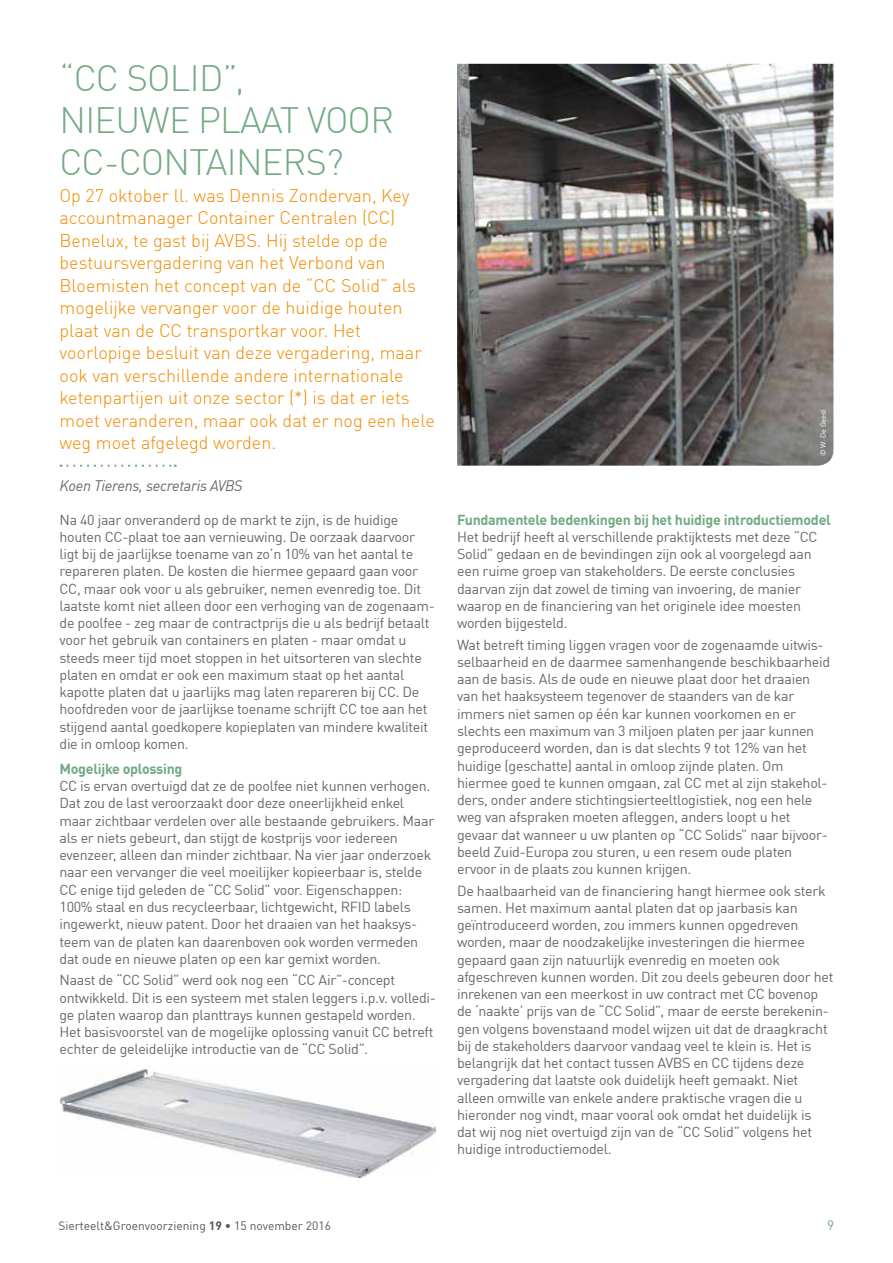
<style>
.page{position:relative;width:893px;height:1263px;background:#fff}
.page>*{position:absolute;margin:0;border:0;box-sizing:border-box;transform-origin:0 0}
.t1{font:300 36px/42px "DIN Offc Pro";letter-spacing:-.02em;color:#73aa84}
.t2{font:300 18px/22.5px "DIN Offc Pro";color:#f28b00}
.t3{font:italic 15px "DIN Offc Pro";letter-spacing:-.02em;color:#686867}
.t4{font:14.25px/17.2px "DIN Offc Pro";letter-spacing:-.02em;color:#686867}
.t5{font:700 14.25px "DIN Offc Pro";letter-spacing:-.02em;color:#73aa84}
.t6{font:13.5px "DIN Offc Pro";color:#73aa84}
.t7{font:12px "DIN Offc Pro";color:#575756}
.t8{font:7.5px "DIN Offc Pro";letter-spacing:-.02em;color:#fff}
.s1{font-weight:700}
</style>
<div class="page">
<svg style="left:61px;top:465px;width:115px;height:2px"></svg>
<img style="left:457px;top:64px;width:376px;height:402px">
<img style="left:60px;top:1069px;width:376px;height:109px">
<h1 class="t1" style="left:60px;top:54px;width:336px">“CC SOLID”,<br>NIEUWE PLAAT VOOR<br>CC-CONTAINERS?</h1>
<p class="t2" style="left:60px;top:182px;width:377px">Op 27 oktober ll. was Dennis Zondervan, Key accountmanager Container Centralen (CC)<br>Benelux, te gast bij AVBS. Hij stelde op de bestuursvergadering van het Verbond van Bloemisten het concept van de “CC Solid” als mogelijke vervanger voor de huidige houten plaat van de CC transportkar voor. Het voorlopige besluit van deze vergadering, maar ook van verschillende andere internationale ketenpartijen uit onze sector (*) is dat er iets moet veranderen, maar ook dat er nog een hele weg moet afgelegd worden.</p>
<p class="t3" style="left:60px;top:474px;width:185px">Koen Tierens, secretaris AVBS</p>
<p class="t4" style="left:60px;top:509px;width:377px">Na 40 jaar onveranderd op de markt te zijn, is de huidige houten CC-plaat toe aan vernieuwing. De oorzaak daarvoor ligt bij de jaarlijkse toename van zo’n 10% van het aantal te repareren platen. De kosten die hiermee gepaard gaan voor CC, maar ook voor u als gebruiker, nemen evenredig toe. Dit laatste komt niet alleen door een verhoging van de zogenaam&shy;de poolfee - zeg maar de contractprijs die u als bedrijf betaalt voor het gebruik van containers en platen - maar omdat u steeds meer tijd moet stoppen in het uitsorteren van slechte platen en omdat er ook een maximum staat op het aantal kapotte platen dat u jaarlijks mag laten repareren bij CC. De hoofdreden voor de jaarlijkse toename schrijft CC toe aan het stijgend aantal goedkopere kopieplaten van mindere kwaliteit die in omloop komen.</p>
<p class="t5" style="left:60px;top:757px;width:125px">Mogelijke oplossing</p>
<p class="t4" style="left:60px;top:776px;width:376px">CC is ervan overtuigd dat ze de poolfee niet kunnen verhogen.<br>Dat zou de last veroorzaakt door deze oneerlijkheid enkel maar zichtbaar verdelen over alle bestaande gebruikers. Maar als er niets gebeurt, dan stijgt de kostprijs voor iedereen evenzeer, alleen dan minder zichtbaar. Na vier jaar onderzoek naar een vervanger die veel moeilijker kopieerbaar is, stelde CC enige tijd geleden de “CC Solid” voor. Eigenschappen:<br>100% staal en dus recycleerbaar, lichtgewicht, RFID labels ingewerkt, nieuw patent. Door het draaien van het haaksys&shy;teem van de platen kan daarenboven ook worden vermeden dat oude en nieuwe platen op een kar gemixt worden.</p>
<p class="t4" style="left:60px;top:970px;width:378px">Naast de “CC Solid” werd ook nog een “CC Air”-concept ontwikkeld. Dit is een systeem met stalen leggers i.p.v. volledi&shy;ge platen waarop dan planttrays kunnen gestapeld worden.<br>Het basisvoorstel van de mogelijke oplossing vanuit CC betreft echter de geleidelijke introductie van de “CC Solid”.</p>
<p class="t8" style="left:817px;top:456px;width:48px;rotate:-90deg">© W. De Geest</p>
<p class="t5" style="left:457px;top:508px;width:375px">Fundamentele bedenkingen bij het huidige introductiemodel</p>
<p class="t4" style="left:457px;top:527px;width:362px">Het bedrijf heeft al verschillende praktijktests met deze “CC Solid” gedaan en de bevindingen zijn ook al voorgelegd aan een ruime groep van stakeholders. De eerste conclusies daarvan zijn dat zowel de timing van invoering, de manier waarop en de financiering van het originele idee moesten worden bijgesteld.</p>
<p class="t4" style="left:457px;top:634px;width:375px">Wat betreft timing liggen vragen voor de zogenaamde uitwis&shy;selbaarheid en de daarmee samenhangende beschikbaarheid aan de basis. Als de oude en nieuwe plaat door het draaien van het haaksysteem tegenover de staanders van de kar immers niet samen op één kar kunnen voorkomen en er slechts een maximum van 3 miljoen platen per jaar kunnen geproduceerd worden, dan is dat slechts 9 tot 12% van het huidige (geschatte) aantal in omloop zijnde platen. Om hiermee goed te kunnen omgaan, zal CC met al zijn stakehol&shy;ders, onder andere stichtingsierteeltlogistiek, nog een hele weg van afspraken moeten afleggen, anders loopt u het gevaar dat wanneer u uw planten op “CC Solids” naar bijvoor&shy;beeld Zuid-Europa zou sturen, u een resem oude platen ervoor in de plaats zou kunnen krijgen.</p>
<p class="t4" style="left:457px;top:880px;width:378px">De haalbaarheid van de financiering hangt hiermee ook sterk samen. Het maximum aantal platen dat op jaarbasis kan geïntroduceerd worden, zou immers kunnen opgedreven worden, maar de noodzakelijke investeringen die hiermee gepaard gaan zijn natuurlijk evenredig en moeten ook afgeschreven kunnen worden. Dit zou deels gebeuren door het inrekenen van een meerkost in uw contract met CC bovenop de ‘naakte’ prijs van de “CC Solid”, maar de eerste berekenin&shy;gen volgens bovenstaand model wijzen uit dat de draagkracht bij de stakeholders daarvoor vandaag veel te klein is. Het is belangrijk dat het contact tussen AVBS en CC tijdens deze vergadering dat laatste ook duidelijk heeft gemaakt. Niet alleen omwille van enkele andere praktische vragen die u hieronder nog vindt, maar vooral ook omdat het duidelijk is dat wij nog niet overtuigd zijn van de “CC Solid” volgens het huidige introductiemodel.</p>
<p class="t7" style="left:58px;top:1216px;width:274px">Sierteelt&amp;Groenvoorziening <span class="s1">19</span> • 15 november 2016</p>
<p class="t6" style="left:827px;top:1215px;width:9px">9</p>
</div>
